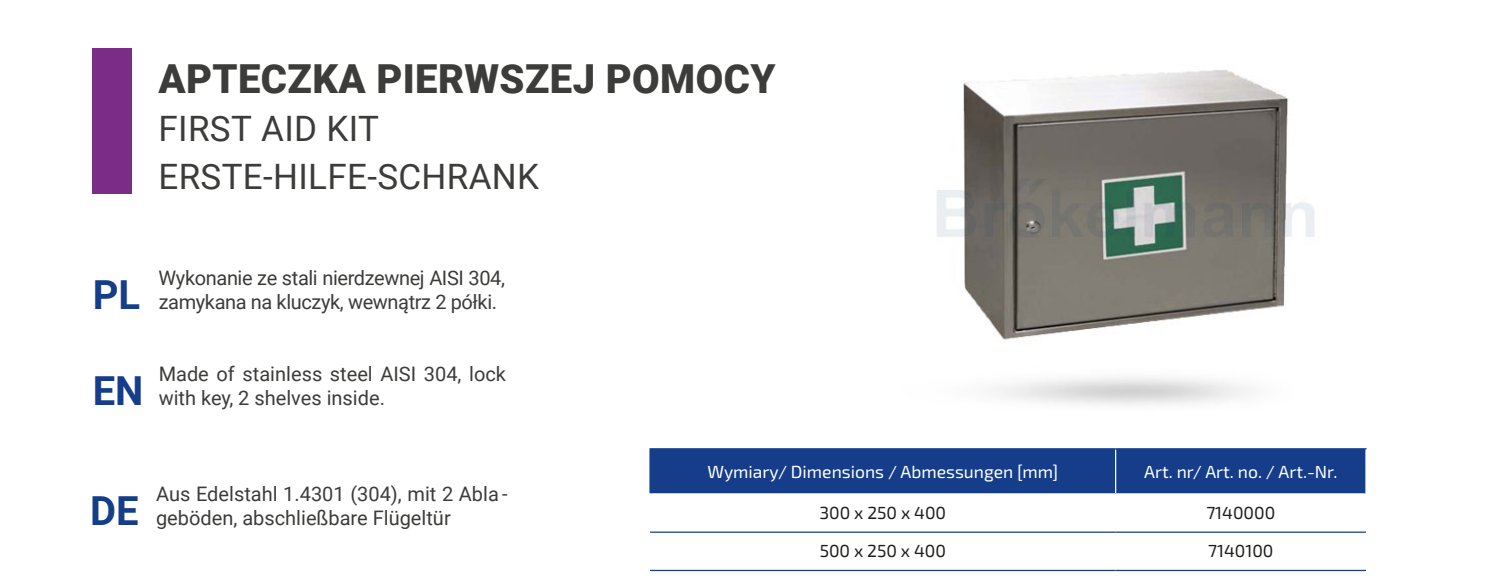
<style>
.page{position:relative;width:1489px;height:587px;background:#fff}
.page>*{position:absolute;margin:0;border:0;box-sizing:border-box;transform-origin:0 0}
.t1{font:900 40px "Roboto";letter-spacing:.01em;color:#3c3c3b}
.t2{font:700 40px "Roboto";color:#153d8a}
.t3{font:35px/48px "Roboto";letter-spacing:.01em;color:#3c3c3b}
.t4{font:20px/24px "Roboto";color:#3c3c3b}
.t5{font:20px/24px "Roboto";letter-spacing:-.02em;color:#3c3c3b}
.t6{font:17.5px "Exo 2";color:#fff}
.t7{font:17.5px "Exo 2";color:#1d1d1b}
</style>
<div class="page">
<img style="left:936px;top:70px;width:431px;height:380px">
<div style="left:93px;top:48px;width:39px;height:145px;background:#7b2c87"></div>
<div style="left:650px;top:449px;width:715px;height:44px;background:#153d8a"></div>
<hr style="left:1114px;top:449px;width:2px;height:44px;background:#fff">
<hr style="left:650px;top:532px;width:465px;height:1px;background:#153d8a">
<hr style="left:1115px;top:532px;width:250px;height:1px;background:#153d8a">
<hr style="left:650px;top:570px;width:465px;height:1px;background:#153d8a">
<hr style="left:1115px;top:570px;width:250px;height:1px;background:#153d8a">
<hr style="left:649px;top:449px;width:1px;height:44px;background:#153d8a">
<hr style="left:649px;top:448px;width:466px;height:1px;background:#153d8a">
<hr style="left:1115px;top:448px;width:251px;height:1px;background:#153d8a">
<hr style="left:1365px;top:449px;width:1px;height:44px;background:#fff">
<h1 class="t1" style="left:158px;top:51px;width:618px">APTECZKA PIERWSZEJ POMOCY</h1>
<h2 class="t3" style="left:158px;top:104px;width:382px">FIRST AID KIT<br>ERSTE-HILFE-SCHRANK</h2>
<h1 class="t2" style="left:93px;top:267px;width:49px">PL</h1>
<p class="t5" style="left:159px;top:266px;width:348px">Wykonanie ze stali nierdzewnej AISI 304, zamykana na kluczyk, wewnątrz 2 półki.</p>
<h1 class="t2" style="left:93px;top:363px;width:52px">EN</h1>
<p class="t4" style="left:159px;top:362px;width:349px">Made of stainless steel AISI 304, lock with key, 2 shelves inside.</p>
<h1 class="t2" style="left:90px;top:483px;width:50px">DE</h1>
<p class="t4" style="left:156px;top:482px;width:353px">Aus Edelstahl 1.4301 (304), mit 2 Abla - geböden, abschließbare Flügeltür</p>
<p class="t6" style="left:707px;top:459px;width:352px">Wymiary/ Dimensions / Abmessungen [mm]</p>
<p class="t6" style="left:1144px;top:459px;width:194px">Art. nr/ Art. no. / Art.-Nr.</p>
<p class="t7" style="left:819px;top:501px;width:128px">300 x 250 x 400</p>
<p class="t7" style="left:1206px;top:501px;width:70px">7140000</p>
<p class="t7" style="left:819px;top:539px;width:128px">500 x 250 x 400</p>
<p class="t7" style="left:1207px;top:539px;width:67px">7140100</p>
</div>
